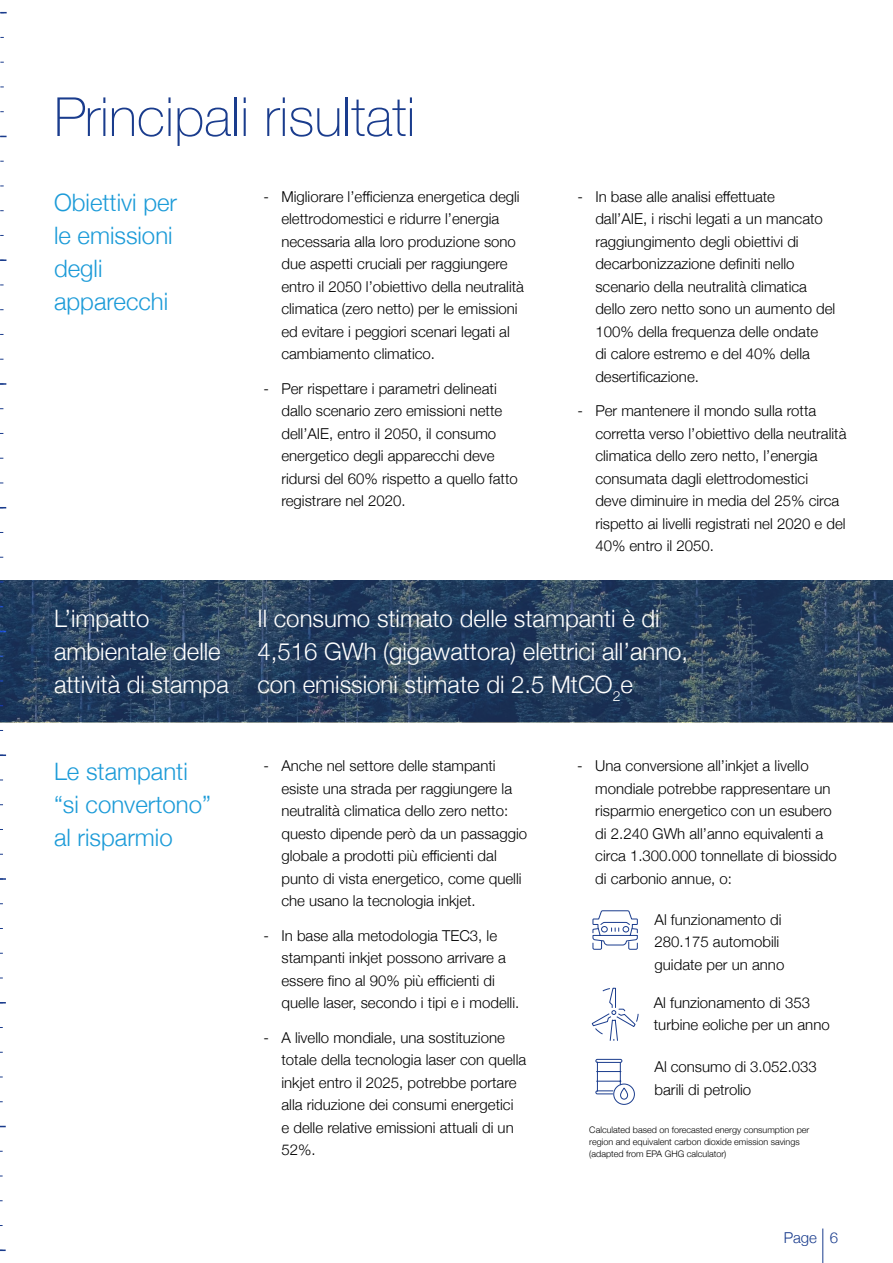
<style>
.page{position:relative;width:893px;height:1263px;background:#fff}
.page>*{position:absolute;margin:0;border:0;box-sizing:border-box;transform-origin:0 0}
.t1{font:100 54px "Helvetica Neue";color:#1a3c8d}
.t2{font:300 24px/33px "Helvetica Neue";color:#fff}
.t3{font:300 24px/33px "Helvetica Neue";color:#1c9bd8}
.t4{font:300 15px/22.5px "Helvetica Neue";color:#000}
.t5{font:300 15px "Helvetica Neue";color:#1a3c8d}
.t6{font:300 9px/12px "Helvetica Neue";color:#000}
</style>
<div class="page">
<img style="left:0;top:580px;width:893px;height:142px">
<svg style="left:591px;top:987px;width:48px;height:54px"></svg>
<svg style="left:592px;top:910px;width:46px;height:40px"></svg>
<svg style="left:595px;top:1058px;width:33px;height:42px"></svg>
<div style="left:613px;top:1084px;width:22px;height:21px;border:1px solid #1a3c8d;border-radius:50%"></div>
<svg style="left:0;top:1249px;width:6px;height:2px"></svg>
<svg style="left:0;top:878px;width:6px;height:2px"></svg>
<svg style="left:0;top:754px;width:6px;height:2px"></svg>
<svg style="left:0;top:383px;width:6px;height:2px"></svg>
<svg style="left:0;top:259px;width:6px;height:2px"></svg>
<hr style="left:822px;top:1228px;width:1px;height:35px;background:#1a3c8d">
<h1 class="t1" style="left:54px;top:76px;width:363px">Principali risultati</h1>
<h2 class="t3" style="left:54px;top:184px;width:125px">Obiettivi per le emissioni degli apparecchi</h2>
<p class="t4" style="left:281px;top:184px;width:244px;text-indent:-18px">- Migliorare l’efficienza energetica degli elettrodomestici e ridurre l’energia necessaria alla loro produzione sono due aspetti cruciali per raggiungere entro il 2050 l’obiettivo della neutralità climatica (zero netto) per le emissioni ed evitare i peggiori scenari legati al cambiamento climatico.</p>
<p class="t4" style="left:281px;top:376px;width:238px;text-indent:-18px">- Per rispettare i parametri delineati dallo scenario zero emissioni nette dell’AIE, entro il 2050, il consumo energetico degli apparecchi deve ridursi del 60% rispetto a quello fatto registrare nel 2020.</p>
<p class="t4" style="left:595px;top:184px;width:242px;text-indent:-18px">- In base alle analisi effettuate<br>dall’AIE, i rischi legati a un mancato raggiungimento degli obiettivi di decarbonizzazione definiti nello scenario della neutralità climatica dello zero netto sono un aumento del 100% della frequenza delle ondate<br>di calore estremo e del 40% della desertificazione.</p>
<p class="t4" style="left:595px;top:399px;width:253px;text-indent:-18px">- Per mantenere il mondo sulla rotta corretta verso l’obiettivo della neutralità climatica dello zero netto, l’energia consumata dagli elettrodomestici<br>deve diminuire in media del 25% circa rispetto ai livelli registrati nel 2020 e del 40% entro il 2050.</p>
<h2 class="t2" style="left:54px;top:601px;width:176px">L’impatto ambientale delle attività di stampa</h2>
<h2 class="t3" style="left:54px;top:753px;width:158px">Le stampanti “si convertono” al risparmio</h2>
<h2 class="t2" style="left:257px;top:601px;width:432px">Il consumo stimato delle stampanti è di<br>4,516 GWh (gigawattora) elettrici all’anno, con emissioni stimate di 2.5 MtCO<sub>2</sub>e</h2>
<p class="t4" style="left:281px;top:754px;width:247px;text-indent:-18px">- Anche nel settore delle stampanti esiste una strada per raggiungere la neutralità climatica dello zero netto: questo dipende però da un passaggio globale a prodotti più efficienti dal punto di vista energetico, come quelli che usano la tecnologia inkjet.</p>
<p class="t4" style="left:281px;top:923px;width:239px;text-indent:-18px">- In base alla metodologia TEC3, le stampanti inkjet possono arrivare a essere fino al 90% più efficienti di quelle laser, secondo i tipi e i modelli.</p>
<p class="t4" style="left:281px;top:1025px;width:246px;text-indent:-18px">- A livello mondiale, una sostituzione totale della tecnologia laser con quella inkjet entro il 2025, potrebbe portare alla riduzione dei consumi energetici<br>e delle relative emissioni attuali di un 52%.</p>
<p class="t4" style="left:595px;top:754px;width:243px;text-indent:-18px">- Una conversione all’inkjet a livello mondiale potrebbe rappresentare un risparmio energetico con un esubero di 2.240 GWh all’anno equivalenti a circa 1.300.000 tonnellate di biossido di carbonio annue, o:</p>
<p class="t4" style="left:655px;top:907px;width:131px">Al funzionamento di<br>280.175 automobili guidate per un anno</p>
<p class="t4" style="left:654px;top:990px;width:177px">Al funzionamento di 353 turbine eoliche per un anno</p>
<p class="t4" style="left:655px;top:1055px;width:164px">Al consumo di 3.052.033 barili di petrolio</p>
<p class="t6" style="left:589px;top:1123px;width:222px">Calculated based on forecasted energy consumption per region and equivalent carbon dioxide emission savings (adapted from EPA GHG calculator)</p>
<p class="t5" style="left:784px;top:1225px;width:56px">Page 6</p>
</div>
